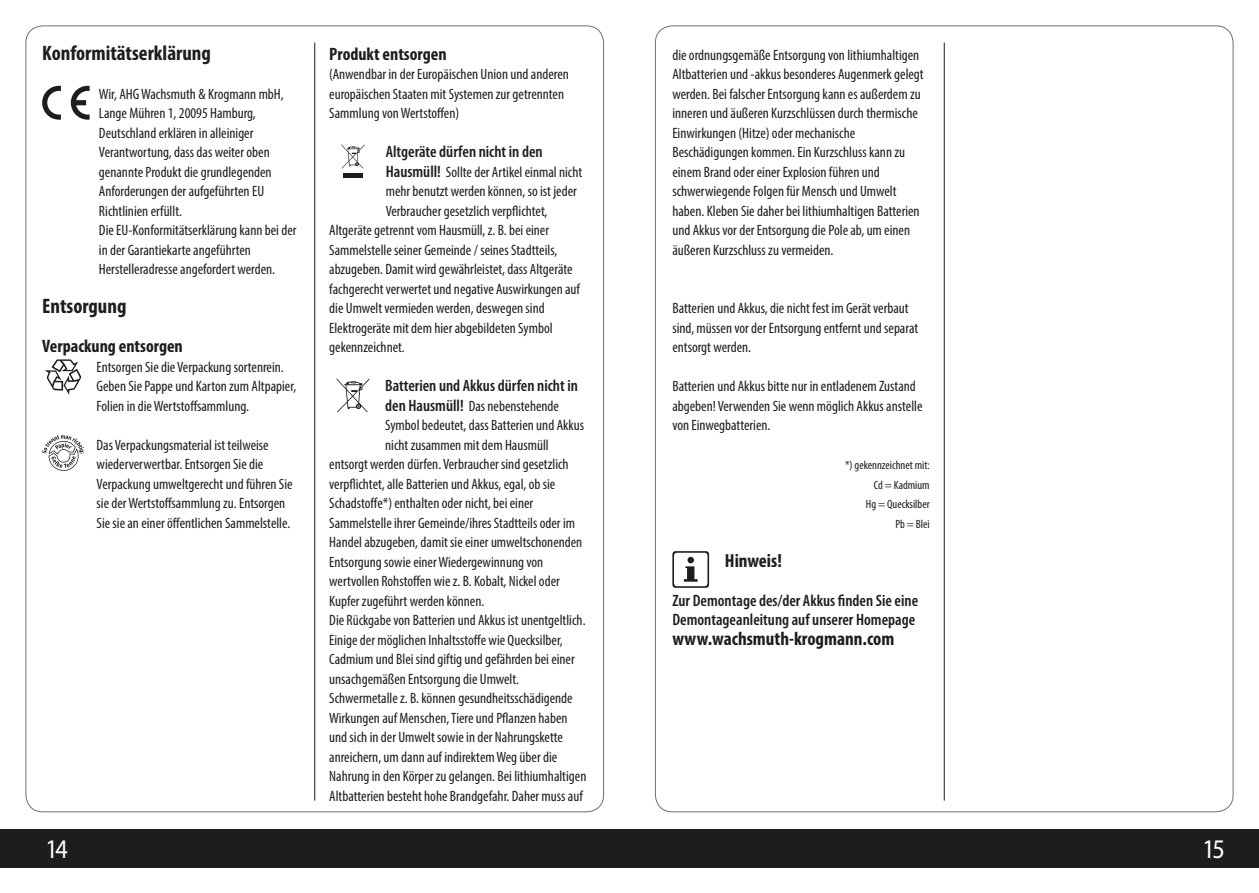
<style>
.page{position:relative;width:1259px;height:893px;background:#fff}
.page>*{position:absolute;margin:0;border:0;box-sizing:border-box;transform-origin:0 0}
.t1{font:27px "Myriad Pro";color:#fff;scale:.9 1}
.t2{font:700 condensed 21px "Myriad Pro";color:#1d1d1b}
.t3{font:700 condensed 19.05px "Myriad Pro";color:#1d1d1b}
.t4{font:700 condensed 18px "Myriad Pro";color:#1d1d1b}
.t5{font:600 condensed 16.5px/19.5px "Myriad Pro";color:#1d1d1b}
.t6{font:condensed 15px/19.5px "Myriad Pro";color:#1d1d1b}
.t7{font:condensed 12px/19.5px "Myriad Pro";color:#1d1d1b;text-align:right}
.s1{font-weight:600;font-size:16.5px}
</style>
<div class="page">
<div style="left:617px;top:829px;width:642px;height:38px;background:#1d1d1b"></div>
<hr style="left:944px;top:43px;width:1px;height:758px;background:#1d1d1b">
<div style="left:0;top:829px;width:629px;height:38px;background:#1d1d1b"></div>
<hr style="left:314px;top:43px;width:1px;height:758px;background:#1d1d1b">
<svg style="left:42px;top:86px;width:19px;height:34px"></svg>
<svg style="left:71px;top:86px;width:19px;height:34px"></svg>
<svg style="left:45px;top:359px;width:36px;height:36px"></svg>
<svg style="left:42px;top:435px;width:42px;height:36px"></svg>
<svg style="left:341px;top:144px;width:24px;height:25px"></svg>
<div style="left:343px;top:173px;width:20px;height:5px;background:#1d1d1b"></div>
<svg style="left:336px;top:378px;width:33px;height:34px"></svg>
<svg style="left:672px;top:551px;width:37px;height:37px"></svg>
<h2 class="t2" style="left:42px;top:39px;width:170px">Konformitätserklärung</h2>
<p class="t6" style="left:99px;top:84px;width:199px">Wir, AHG Wachsmuth &amp; Krogmann mbH, Lange Mühren 1, 20095 Hamburg, Deutschland erklären in alleiniger Verantwortung, dass das weiter oben genannte Produkt die grundlegenden Anforderungen der aufgeführten EU Richtlinien erfüllt.<br>Die EU-Konformitätserklärung kann bei der in der Garantiekarte angeführten Herstelleradresse angefordert werden.</p>
<h2 class="t2" style="left:42px;top:293px;width:86px">Entsorgung</h2>
<p class="t4" style="left:42px;top:335px;width:142px">Verpackung entsorgen</p>
<p class="t6" style="left:97px;top:357px;width:201px">Entsorgen Sie die Verpackung sortenrein.<br>Geben Sie Pappe und Karton zum Altpapier,<br>Folien in die Wertstoffsammlung.</p>
<p class="t6" style="left:97px;top:435px;width:197px">Das Verpackungsmaterial ist teilweise wiederverwertbar. Entsorgen Sie die Verpackung umweltgerecht und führen Sie sie der Wertstoffsammlung zu. Entsorgen Sie sie an einer öffentlichen Sammelstelle.</p>
<p class="t4" style="left:329px;top:42px;width:119px">Produkt entsorgen</p>
<p class="t6" style="left:329px;top:64px;width:241px">(Anwendbar in der Europäischen Union und anderen europäischen Staaten mit Systemen zur getrennten<br>Sammlung von Wertstoffen)</p>
<p class="t5" style="left:386px;top:142px;width:158px">Altgeräte dürfen nicht in den</p>
<p class="t6" style="left:386px;top:162px;width:198px"><span class="s1">Hausmüll!</span> Sollte der Artikel einmal nicht</p>
<p class="t6" style="left:386px;top:181px;width:193px">mehr benutzt werden können, so ist jeder</p>
<p class="t6" style="left:386px;top:201px;width:163px">Verbraucher gesetzlich verpflichtet,</p>
<p class="t6" style="left:329px;top:220px;width:221px">Altgeräte getrennt vom Hausmüll, z. B. bei einer</p>
<p class="t6" style="left:329px;top:240px;width:230px">Sammelstelle seiner Gemeinde / seines Stadtteils,</p>
<p class="t6" style="left:329px;top:259px;width:245px">abzugeben. Damit wird gewährleistet, dass Altgeräte</p>
<p class="t6" style="left:329px;top:279px;width:252px">fachgerecht verwertet und negative Auswirkungen auf</p>
<p class="t6" style="left:329px;top:298px;width:217px">die Umwelt vermieden werden, deswegen sind</p>
<p class="t6" style="left:329px;top:318px;width:225px">Elektrogeräte mit dem hier abgebildeten Symbol</p>
<p class="t6" style="left:329px;top:337px;width:77px">gekennzeichnet.</p>
<p class="t5" style="left:385px;top:376px;width:194px">Batterien und Akkus dürfen nicht in</p>
<p class="t6" style="left:385px;top:396px;width:175px"><span class="s1">den Hausmüll!</span> Das nebenstehende</p>
<p class="t6" style="left:385px;top:415px;width:200px">Symbol bedeutet, dass Batterien und Akkus</p>
<p class="t6" style="left:385px;top:435px;width:165px">nicht zusammen mit dem Hausmüll</p>
<p class="t6" style="left:329px;top:454px;width:241px">entsorgt werden dürfen. Verbraucher sind gesetzlich</p>
<p class="t6" style="left:329px;top:474px;width:227px">verpflichtet, alle Batterien und Akkus, egal, ob sie</p>
<p class="t6" style="left:329px;top:493px;width:205px">Schadstoffe*) enthalten oder nicht, bei einer</p>
<p class="t6" style="left:329px;top:513px;width:247px">Sammelstelle ihrer Gemeinde/ihres Stadtteils oder im</p>
<p class="t6" style="left:329px;top:532px;width:255px">Handel abzugeben, damit sie einer umweltschonenden</p>
<p class="t6" style="left:329px;top:552px;width:215px">Entsorgung sowie einer Wiedergewinnung von</p>
<p class="t6" style="left:329px;top:571px;width:232px">wertvollen Rohstoffen wie z. B. Kobalt, Nickel oder</p>
<p class="t6" style="left:329px;top:591px;width:157px">Kupfer zugeführt werden können.</p>
<p class="t6" style="left:329px;top:610px;width:258px">Die Rückgabe von Batterien und Akkus ist unentgeltlich.</p>
<p class="t6" style="left:329px;top:630px;width:235px">Einige der möglichen Inhaltsstoffe wie Quecksilber,</p>
<p class="t6" style="left:329px;top:649px;width:247px">Cadmium und Blei sind giftig und gefährden bei einer</p>
<p class="t6" style="left:329px;top:669px;width:191px">unsachgemäßen Entsorgung die Umwelt.</p>
<p class="t6" style="left:329px;top:688px;width:245px">Schwermetalle z. B. können gesundheitsschädigende</p>
<p class="t6" style="left:329px;top:708px;width:240px">Wirkungen auf Menschen, Tiere und Pflanzen haben</p>
<p class="t6" style="left:329px;top:727px;width:235px">und sich in der Umwelt sowie in der Nahrungskette</p>
<p class="t6" style="left:329px;top:747px;width:229px">anreichern, um dann auf indirektem Weg über die</p>
<p class="t6" style="left:329px;top:766px;width:259px">Nahrung in den Körper zu gelangen. Bei lithiumhaltigen</p>
<p class="t6" style="left:329px;top:786px;width:255px">Altbatterien besteht hohe Brandgefahr. Daher muss auf</p>
<p class="t6" style="left:672px;top:45px;width:253px">die ordnungsgemäße Entsorgung von lithiumhaltigen Altbatterien und -akkus besonderes Augenmerk gelegt werden. Bei falscher Entsorgung kann es außerdem zu inneren und äußeren Kurzschlüssen durch thermische Einwirkungen (Hitze) oder mechanische Beschädigungen kommen. Ein Kurzschluss kann zu einem Brand oder einer Explosion führen und schwerwiegende Folgen für Mensch und Umwelt haben. Kleben Sie daher bei lithiumhaltigen Batterien und Akkus vor der Entsorgung die Pole ab, um einen äußeren Kurzschluss zu vermeiden.</p>
<p class="t6" style="left:672px;top:298px;width:247px">Batterien und Akkus, die nicht fest im Gerät verbaut sind, müssen vor der Entsorgung entfernt und separat entsorgt werden.</p>
<p class="t6" style="left:672px;top:376px;width:252px">Batterien und Akkus bitte nur in entladenem Zustand abgeben! Verwenden Sie wenn möglich Akkus anstelle von Einwegbatterien.</p>
<p class="t7" style="left:845px;top:455px;width:86px">*) gekennzeichnet mit:<br>Cd = Kadmium<br>Hg = Quecksilber<br>Pb = Blei</p>
<p class="t3" style="left:725px;top:548px;width:58px">Hinweis!</p>
<p class="t5" style="left:672px;top:591px;width:247px">Zur Demontage des/der Akkus finden Sie eine<br>Demontageanleitung auf unserer Homepage</p>
<p class="t3" style="left:672px;top:626px;width:223px">www.wachsmuth-krogmann.com</p>
<h1 class="t1" style="left:45px;top:832px;width:27px">14</h1>
<h1 class="t1" style="left:1202px;top:832px;width:26px">15</h1>
</div>
